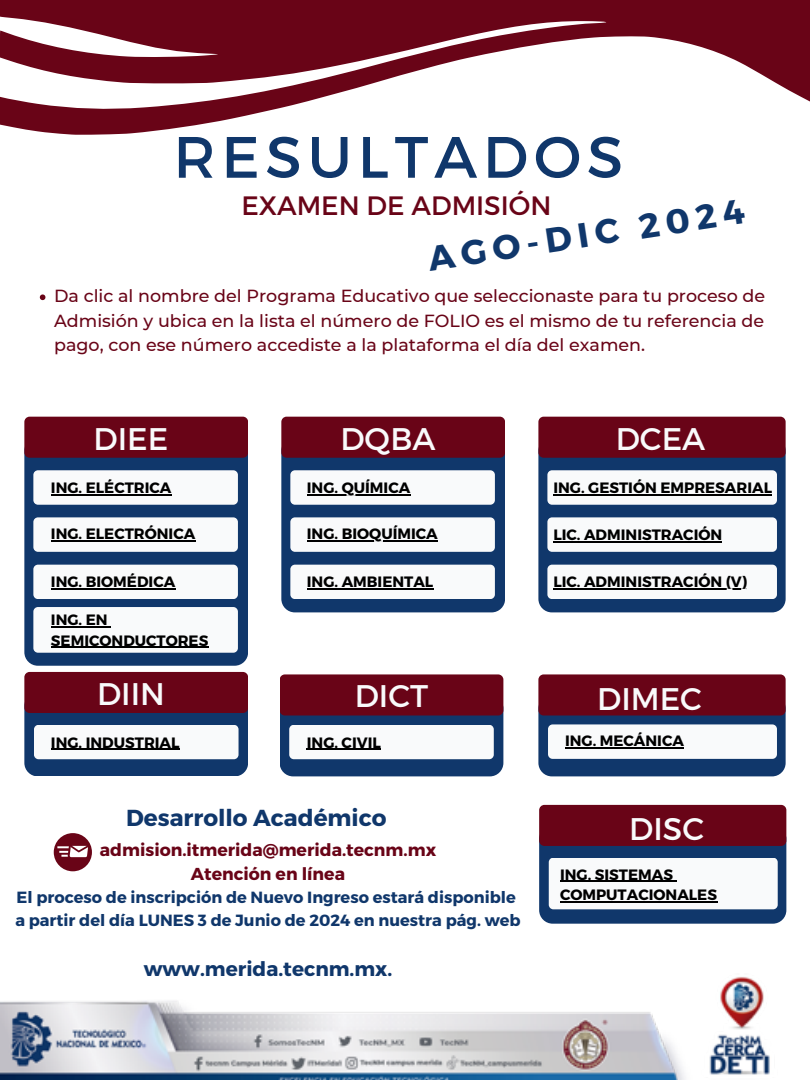
<style>
.page{position:relative;width:810px;height:1080px;background:#fff}
.page>*{position:absolute;margin:0;border:0;box-sizing:border-box;transform-origin:0 0}
.t1{font:58.19px "Montserrat";letter-spacing:.1em;color:#10376b}
.t2{font:700 34.62px "Montserrat";color:#10376b}
.t3{font:31.25px "Montserrat";color:#f9fafb}
.t4{font:26.56px "Montserrat";color:#690417}
.t5{font:700 23.12px "Montserrat";color:#10376b}
.t6{font:700 20.06px "Montserrat";color:#10376b}
.t7{font:500 17.5px/24.4px "Montserrat";color:#690417;text-align:justify}
.t8{font:700 17.31px/24.1px "Montserrat";color:#690417;text-align:center}
.t9{font:700 16.19px/22.6px "Montserrat";color:#10376b}
.t10{font:700 15px/20.6px "Montserrat";color:#000}
</style>
<div class="page">
<div style="left:538px;top:695px;width:248px;height:81px;background:#10376b;border-radius:13px"></div>
<div style="left:538px;top:674px;width:248px;height:42px;background:#690417;border-radius:5px"></div>
<div style="left:548px;top:724px;width:229px;height:35px;background:#f9fafb;border-radius:5px"></div>
<div style="left:539px;top:825px;width:247px;height:99px;background:#10376b;border-radius:13px"></div>
<div style="left:539px;top:805px;width:247px;height:41px;background:#690417;border-radius:5px"></div>
<div style="left:280px;top:695px;width:223px;height:81px;background:#10376b;border-radius:13px"></div>
<div style="left:280px;top:674px;width:223px;height:42px;background:#690417;border-radius:5px"></div>
<div style="left:289px;top:725px;width:205px;height:34px;background:#f9fafb;border-radius:5px"></div>
<div style="left:24px;top:437px;width:224px;height:228px;background:#10376b;border-radius:13px"></div>
<div style="left:33px;top:565px;width:205px;height:34px;background:#f9fafb;border-radius:5px"></div>
<div style="left:24px;top:417px;width:224px;height:41px;background:#690417;border-radius:5px"></div>
<div style="left:33px;top:470px;width:205px;height:35px;background:#f9fafb;border-radius:5px"></div>
<div style="left:33px;top:517px;width:205px;height:35px;background:#f9fafb;border-radius:5px"></div>
<div style="left:281px;top:437px;width:224px;height:175px;background:#10376b;border-radius:13px"></div>
<div style="left:290px;top:565px;width:205px;height:34px;background:#f9fafb;border-radius:5px"></div>
<div style="left:281px;top:417px;width:224px;height:41px;background:#690417;border-radius:5px"></div>
<div style="left:290px;top:470px;width:205px;height:35px;background:#f9fafb;border-radius:5px"></div>
<div style="left:290px;top:517px;width:205px;height:35px;background:#f9fafb;border-radius:5px"></div>
<div style="left:538px;top:437px;width:247px;height:175px;background:#10376b;border-radius:13px"></div>
<div style="left:547px;top:565px;width:230px;height:34px;background:#f9fafb;border-radius:5px"></div>
<div style="left:538px;top:417px;width:248px;height:41px;background:#690417;border-radius:5px"></div>
<div style="left:547px;top:470px;width:230px;height:35px;background:#f9fafb;border-radius:5px"></div>
<div style="left:547px;top:517px;width:230px;height:35px;background:#f9fafb;border-radius:5px"></div>
<div style="left:24px;top:692px;width:224px;height:84px;background:#10376b;border-radius:13px"></div>
<div style="left:24px;top:672px;width:224px;height:41px;background:#690417;border-radius:5px"></div>
<div style="left:34px;top:725px;width:204px;height:34px;background:#f9fafb;border-radius:5px"></div>
<div style="left:549px;top:858px;width:229px;height:51px;background:#f9fafb;border-radius:5px"></div>
<hr style="left:565px;top:747px;width:119px;height:2px;background:#000">
<hr style="left:307px;top:749px;width:74px;height:1px;background:#000">
<svg style="left:0;top:0;width:810px;height:135px;fill:#690417"></svg>
<svg style="left:40px;top:294px;width:5px;height:6px"></svg>
<hr style="left:51px;top:588px;width:124px;height:2px;background:#000">
<hr style="left:51px;top:494px;width:120px;height:1px;background:#000">
<hr style="left:51px;top:540px;width:144px;height:2px;background:#000">
<hr style="left:307px;top:588px;width:126px;height:2px;background:#000">
<hr style="left:307px;top:494px;width:103px;height:1px;background:#000">
<hr style="left:307px;top:540px;width:131px;height:2px;background:#000">
<hr style="left:553px;top:494px;width:219px;height:2px;background:#000">
<hr style="left:553px;top:541px;width:169px;height:2px;background:#000">
<hr style="left:553px;top:588px;width:194px;height:2px;background:#000">
<hr style="left:51px;top:749px;width:129px;height:1px;background:#000">
<hr style="left:560px;top:880px;width:113px;height:2px;background:#000">
<hr style="left:560px;top:901px;width:157px;height:1px;background:#000">
<svg style="left:54px;top:833px;width:38px;height:38px"></svg>
<div style="left:33px;top:607px;width:205px;height:46px;background:#f9fafb;border-radius:5px"></div>
<hr style="left:51px;top:626px;width:57px;height:2px;background:#000">
<hr style="left:51px;top:647px;width:157px;height:1px;background:#000">
<img style="left:0;top:977px;width:770px;height:103px">
<h1 class="t1" style="left:174px;top:119px;width:451px">RESULTADOS</h1>
<h3 class="t4" style="left:241px;top:189px;width:312px">EXAMEN DE ADMISIÓN</h3>
<h2 class="t2" style="left:425px;top:237px;width:321px;rotate:-9deg">AGO-DIC 2024</h2>
<p class="t7" style="left:54px;top:284px;width:713px">Da clic al nombre del Programa Educativo que seleccionaste para tu proceso de Admisión y ubica en la lista el número de FOLIO es el mismo de tu referencia de pago, con ese número accediste a la plataforma el día del examen.</p>
<h3 class="t3" style="left:94px;top:418px;width:76px">DIEE</h3>
<p class="t10" style="left:51px;top:477px;width:122px">ING. ELÉCTRICA</p>
<p class="t10" style="left:51px;top:523px;width:146px">ING. ELECTRÓNICA</p>
<p class="t10" style="left:51px;top:571px;width:126px">ING. BIOMÉDICA</p>
<p class="t10" style="left:51px;top:609px;width:159px">ING. EN<br>SEMICONDUCTORES</p>
<h3 class="t3" style="left:97px;top:673px;width:69px">DIIN</h3>
<p class="t10" style="left:51px;top:731px;width:130px">ING. INDUSTRIAL</p>
<h3 class="t3" style="left:340px;top:418px;width:97px">DQBA</h3>
<p class="t10" style="left:307px;top:477px;width:105px">ING. QUÍMICA</p>
<p class="t10" style="left:307px;top:523px;width:132px">ING. BIOQUÍMICA</p>
<p class="t10" style="left:307px;top:571px;width:128px">ING. AMBIENTAL</p>
<h3 class="t3" style="left:355px;top:676px;width:75px">DICT</h3>
<p class="t10" style="left:307px;top:731px;width:76px">ING. CIVIL</p>
<h3 class="t5" style="left:126px;top:803px;width:262px">Desarrollo Académico</h3>
<p class="t8" style="left:100px;top:837px;width:338px">admision.itmerida@merida.tecnm.mx<br>Atención en línea</p>
<p class="t9" style="left:15px;top:885px;width:507px">El proceso de inscripción de Nuevo Ingreso estará disponible a partir del día LUNES 3 de Junio de 2024 en nuestra pág. web</p>
<h3 class="t6" style="left:144px;top:955px;width:250px">www.merida.tecnm.mx.</h3>
<h3 class="t3" style="left:616px;top:418px;width:91px">DCEA</h3>
<p class="t10" style="left:553px;top:477px;width:220px">ING. GESTIÓN EMPRESARIAL</p>
<p class="t10" style="left:553px;top:524px;width:170px">LIC. ADMINISTRACIÓN</p>
<p class="t10" style="left:553px;top:571px;width:195px">LIC. ADMINISTRACIÓN (V)</p>
<h3 class="t3" style="left:597px;top:679px;width:106px">DIMEC</h3>
<p class="t10" style="left:565px;top:730px;width:120px">ING. MECÁNICA</p>
<h3 class="t3" style="left:629px;top:809px;width:76px">DISC</h3>
<p class="t10" style="left:560px;top:863px;width:159px">ING. SISTEMAS<br>COMPUTACIONALES</p>
</div>
